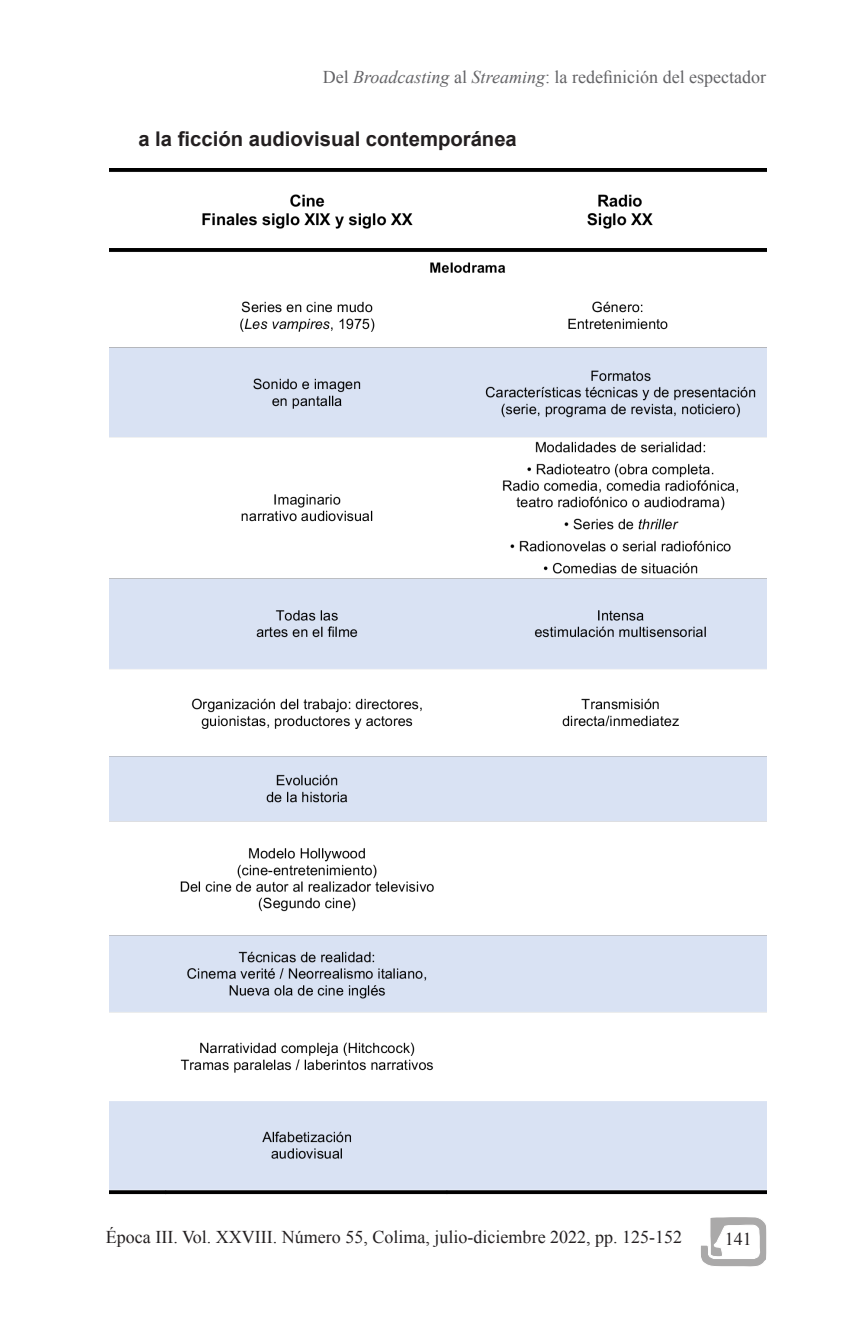
<style>
.page{position:relative;width:862px;height:1340px;background:#fff}
.page>*{position:absolute;margin:0;border:0;box-sizing:border-box;transform-origin:0 0}
.Títulos_de_Cuadros_y{font:700 20.25px "Arial";color:#231f20}
.t1{font:18px "Times New Roman";color:#231f20}
.t2{font:18px "Times New Roman";color:#636366}
.s1{font-style:italic}
</style>
<div class="page">
<img style="left:109px;top:168px;width:656px;height:1027px">
<svg style="left:701px;top:1217px;width:64px;height:49px"></svg>
<p class="t2" style="left:322px;top:65px;width:445px">Del <span class="s1">Broadcasting</span> al <span class="s1">Streaming</span>: la redefinición del espectador</p>
<p class="Títulos_de_Cuadros_y" style="left:138px;top:125px;width:380px">a la ficción audiovisual contemporánea</p>
<p class="t1" style="left:106px;top:1225px;width:577px">Época III. Vol. XXVIII. Número 55, Colima, julio-diciembre 2022, pp. 125-152</p>
<p class="t1" style="left:724px;top:1227px;width:28px">141</p>
</div>
